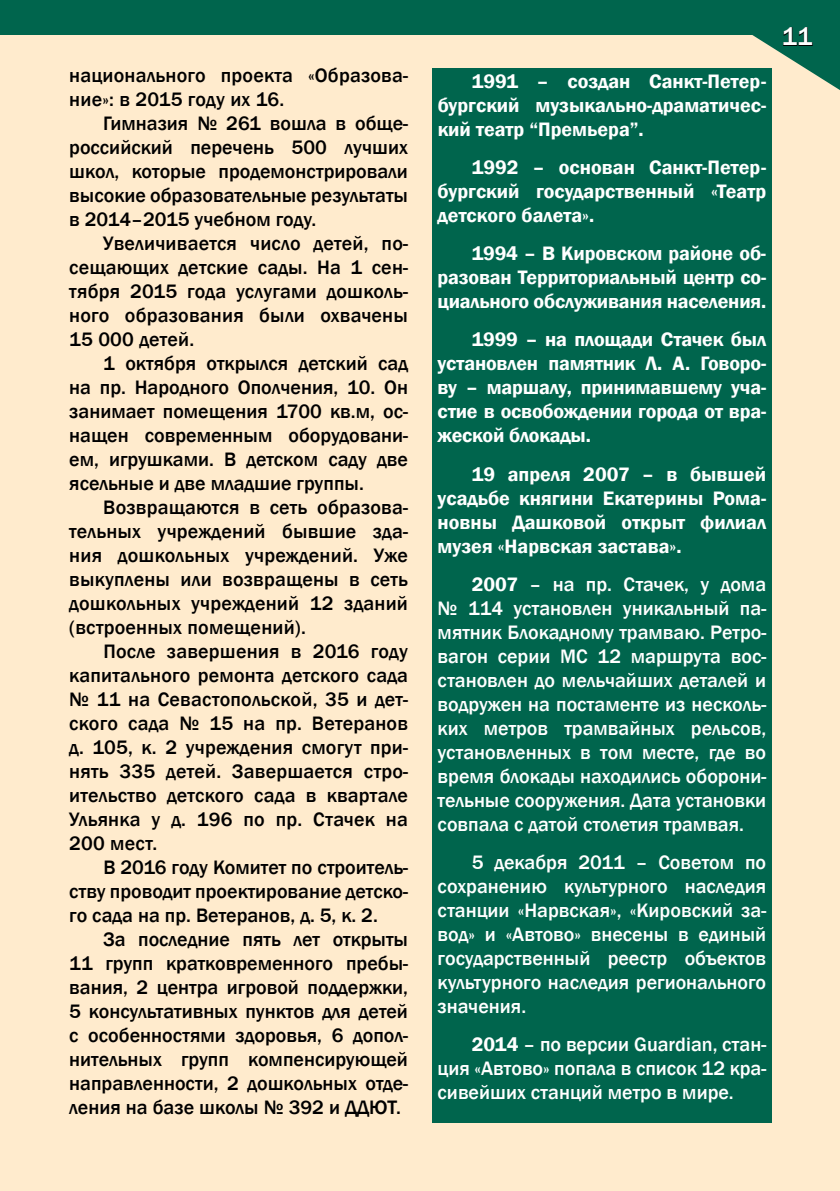
<style>
.page{position:relative;width:840px;height:1191px;background:#fff}
.page>*{position:absolute;margin:0;border:0;box-sizing:border-box;transform-origin:0 0}
.t1{font:500 26px "Franklin Gothic";color:#fff}
.t2{font:500 20px/24px "Franklin Gothic";color:#000;text-align:justify}
.t3{font:500 20px/24px "Franklin Gothic";color:#fff;text-align:justify}
.t4{font:600 20px/24px "Franklin Gothic";color:#fff;text-align:justify}
.s1{font-weight:600}
</style>
<div class="page">
<div style="left:0;top:34px;width:839px;height:1157px;background:#ffebcd"></div>
<div style="left:0;top:0;width:839px;height:34px;background:#00654d"></div>
<svg style="left:696px;top:27px;width:143px;height:81px"></svg>
<div style="left:432px;top:68px;width:339px;height:1054px;background:#00654d"></div>
<p class="t2" style="left:69px;top:64px;width:340px">национального проекта «Образова&shy;ние»: в 2015 году их 16.</p>
<p class="t2" style="left:69px;top:112px;width:340px;text-indent:34px">Гимназия № 261 вошла в обще&shy;российский перечень 500 лучших школ, которые продемонстрировали высокие образовательные результаты в 2014–2015 учебном году.</p>
<p class="t2" style="left:69px;top:232px;width:340px;text-indent:34px">Увеличивается число детей, по&shy;сещающих детские сады. На 1 сен&shy;тября 2015 года услугами дошколь&shy;ного образования были охвачены 15 000 детей.</p>
<p class="t2" style="left:69px;top:352px;width:340px;text-indent:34px">1 октября открылся детский сад на пр. Народного Ополчения, 10. Он занимает помещения 1700 кв.м, ос&shy;нащен современным оборудовани&shy;ем, игрушками. В детском саду две ясельные и две младшие группы.</p>
<p class="t2" style="left:69px;top:496px;width:340px;text-indent:34px">Возвращаются в сеть образова&shy;тельных учреждений бывшие зда&shy;ния дошкольных учреждений. Уже выкуплены или возвращены в сеть дошкольных учреждений 12 зданий (встроенных помещений).</p>
<p class="t2" style="left:69px;top:640px;width:340px;text-indent:34px">После завершения в 2016 году капитального ремонта детского сада № 11 на Севастопольской, 35 и дет&shy;ского сада № 15 на пр. Ветеранов д. 105, к. 2 учреждения смогут при&shy;нять 335 детей. Завершается стро&shy;ительство детского сада в квартале Ульянка у д. 196 по пр. Стачек на 200 мест.</p>
<p class="t2" style="left:69px;top:856px;width:340px;text-indent:34px">В 2016 году Комитет по строитель&shy;ству проводит проектирование детско&shy;го сада на пр. Ветеранов, д. 5, к. 2.</p>
<p class="t2" style="left:69px;top:928px;width:340px;text-indent:34px">За последние пять лет открыты 11 групп кратковременного пребы&shy;вания, 2 центра игровой поддержки, 5 консультативных пунктов для детей с особенностями здоровья, 6 допол&shy;нительных групп компенсирующей направленности, 2 дошкольных отде&shy;ления на базе школы № 392 и ДДЮТ.</p>
<p class="t4" style="left:437px;top:69px;width:329px;text-indent:34px">1991 – создан Санкт-Петер&shy;бургский музыкально-драматичес&shy;кий театр “Премьера”.</p>
<p class="t4" style="left:437px;top:155px;width:330px;text-indent:34px">1992 – основан Санкт-Петер&shy;бургский государственный «Театр детского балета».</p>
<p class="t4" style="left:437px;top:242px;width:330px;text-indent:34px">1994 – В Кировском районе об&shy;разован Территориальный центр со&shy;циального обслуживания населения.</p>
<p class="t4" style="left:437px;top:328px;width:330px;text-indent:34px">1999 – на площади Стачек был установлен памятник Л. А. Говоро&shy;ву – маршалу, принимавшему уча&shy;стие в освобождении города от вра&shy;жеской блокады.</p>
<p class="t4" style="left:437px;top:462px;width:330px;text-indent:34px">19 апреля 2007 – в бывшей усадьбе княгини Екатерины Рома&shy;новны Дашковой открыт филиал музея «Нарвская застава».</p>
<p class="t3" style="left:437px;top:572px;width:330px;text-indent:34px"><span class="s1">2007</span> – на пр. Стачек, у дома № 114 установлен уникальный па&shy;мятник Блокадному трамваю. Ретро&shy;вагон серии МС 12 маршрута вос&shy;становлен до мельчайших деталей и водружен на постаменте из несколь&shy;ких метров трамвайных рельсов, установленных в том месте, где во время блокады находились оборони&shy;тельные сооружения. Дата установки совпала с датой столетия трамвая.</p>
<p class="t3" style="left:437px;top:850px;width:330px;text-indent:34px">5 декабря 2011 – Советом по сохранению культурного наследия станции «Нарвская», «Кировский за&shy;вод» и «Автово» внесены в единый государственный реестр объектов культурного наследия регионального значения.</p>
<p class="t3" style="left:437px;top:1033px;width:330px;text-indent:34px"><span class="s1">2014</span> – по версии Guardian, стан&shy;ция «Автово» попала в список 12 кра&shy;сивейших станций метро в мире.</p>
<h1 class="t1" style="left:781px;top:21px;width:32px">11</h1>
</div>
